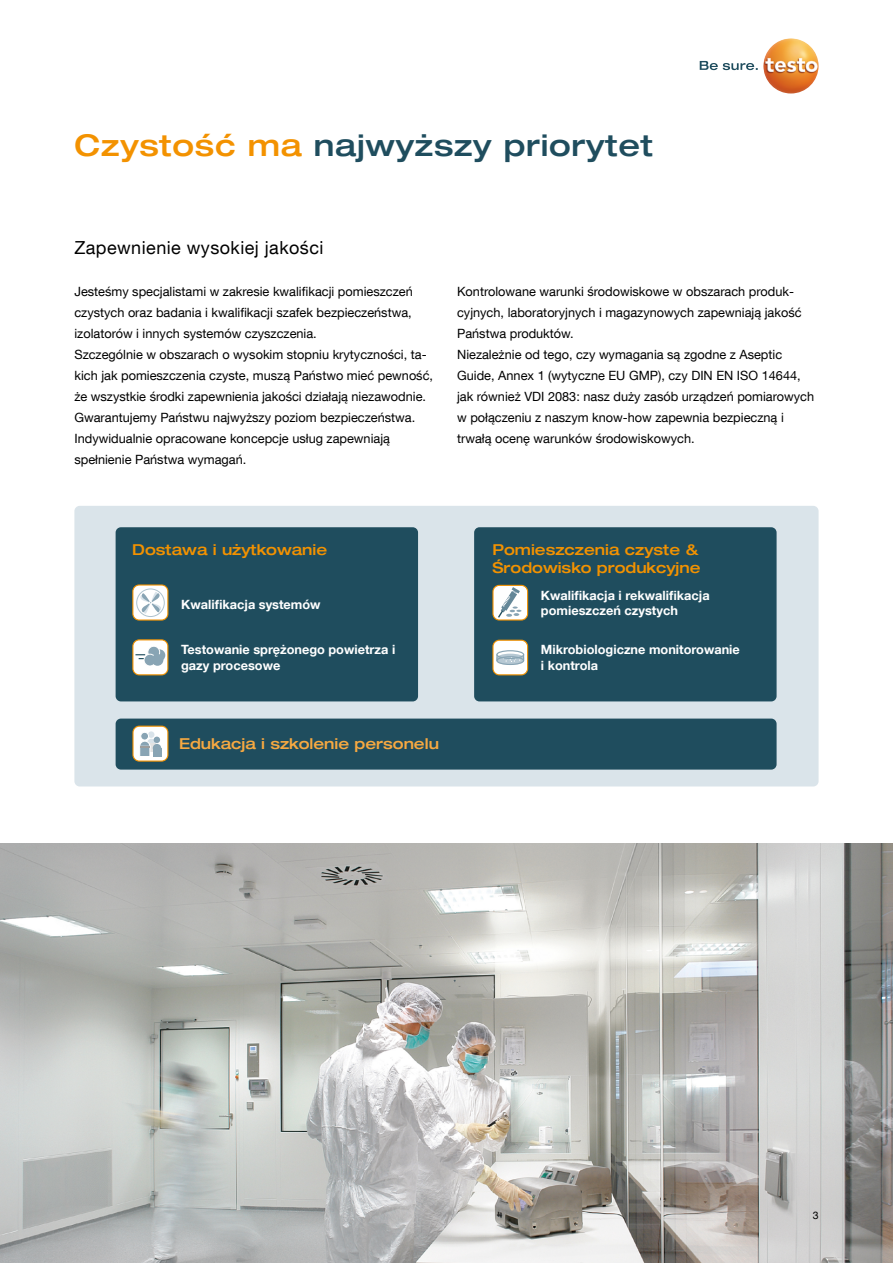
<style>
.page{position:relative;width:893px;height:1263px;background:#fff}
.page>*{position:absolute;margin:0;border:0;box-sizing:border-box;transform-origin:0 0}
.t1{font:500 expanded 30px "Helvetica Neue LT Com";letter-spacing:.025em;color:#1f4d5e}
.t2{font:18px "Helvetica Neue LT Com";letter-spacing:.025em;color:#000}
.t3{font:500 expanded 15px/18px "Helvetica Neue LT Com";color:#f39200}
.t4{font:500 expanded 15px "Helvetica Neue LT Com";color:#f7a941}
.t5{font:12.75px/21px "Helvetica Neue LT Com";color:#000}
.t6{font:700 12.75px/15.3px "Helvetica Neue LT Com";color:#fff}
.t7{font:10.5px "Helvetica Neue LT Com";color:#000}
.s1{color:#f39200}
</style>
<div class="page">
<svg style="left:700px;top:61px;width:58px;height:9px"></svg>
<img style="left:763px;top:38px;width:56px;height:56px;border-radius:28px">
<div style="left:74px;top:506px;width:745px;height:280px;background:#dae4ea;border-radius:5px"></div>
<div style="left:116px;top:718px;width:661px;height:52px;background:#1f4d5e;border-radius:5px"></div>
<img style="left:0;top:843px;width:893px;height:420px">
<div style="left:474px;top:527px;width:303px;height:174px;background:#1f4d5e;border-radius:5px"></div>
<div style="left:493px;top:640px;width:35px;height:35px;background:#fff;border-radius:6px"></div>
<div style="left:492px;top:640px;width:36px;height:35px;border:1px solid #f39200;border-radius:6px"></div>
<div style="left:496px;top:650px;width:28px;height:9px;border:1px solid #88a4b4;border-radius:50%"></div>
<svg style="left:496px;top:654px;width:29px;height:11px"></svg>
<div style="left:493px;top:585px;width:35px;height:35px;background:#fff;border-radius:6px"></div>
<div style="left:492px;top:585px;width:36px;height:35px;border:1px solid #f39200;border-radius:6px"></div>
<svg style="left:497px;top:584px;width:26px;height:35px"></svg>
<div style="left:133px;top:726px;width:35px;height:35px;background:#fff;border-radius:6px"></div>
<div style="left:132px;top:726px;width:36px;height:36px;border:1px solid #f39200;border-radius:6px"></div>
<svg style="left:150px;top:747px;width:3px;height:4px"></svg>
<div style="left:148px;top:731px;width:6px;height:7px;background:#d9e3ea;border-radius:50%"></div>
<div style="left:153px;top:744px;width:8px;height:8px;background:#88a4b4;border-radius:50%"></div>
<div style="left:153px;top:748px;width:8px;height:8px;background:#88a4b4"></div>
<div style="left:139px;top:741px;width:11px;height:11px;border:1px solid #fff;border-radius:50%"></div>
<div style="left:139px;top:746px;width:11px;height:11px;background:#88a4b4;border:1px solid #fff"></div>
<div style="left:141px;top:732px;width:8px;height:8px;background:#88a4b4;border-radius:50%"></div>
<div style="left:140px;top:732px;width:9px;height:9px;border:1px solid #fff;border-radius:50%"></div>
<svg style="left:140px;top:737px;width:20px;height:10px"></svg>
<div style="left:116px;top:527px;width:302px;height:174px;background:#1f4d5e;border-radius:5px"></div>
<div style="left:133px;top:585px;width:35px;height:35px;background:#fff;border-radius:6px"></div>
<div style="left:132px;top:584px;width:36px;height:37px;border:1px solid #f39200;border-radius:6px"></div>
<svg style="left:138px;top:591px;width:26px;height:23px"></svg>
<div style="left:136px;top:588px;width:29px;height:29px;border:1px solid #aec2ce;border-radius:50%"></div>
<div style="left:133px;top:640px;width:35px;height:35px;background:#fff;border-radius:6px"></div>
<div style="left:132px;top:639px;width:36px;height:36px;border:1px solid #f39200;border-radius:6px"></div>
<div style="left:153px;top:649px;width:12px;height:12px;background:#88a4b4;border-radius:50%"></div>
<svg style="left:135px;top:654px;width:11px;height:5px"></svg>
<div style="left:148px;top:646px;width:12px;height:12px;background:#88a4b4;border-radius:50%"></div>
<div style="left:148px;top:646px;width:12px;height:12px;border:1px solid #fff;border-radius:50%"></div>
<div style="left:144px;top:654px;width:12px;height:12px;background:#88a4b4;border-radius:50%"></div>
<div style="left:144px;top:654px;width:12px;height:12px;border:1px solid #fff;border-radius:50%"></div>
<div style="left:152px;top:654px;width:11px;height:12px;background:#88a4b4;border-radius:50%"></div>
<h1 class="t1" style="left:74px;top:126px;width:580px"><span class="s1">Czystość ma</span> najwyższy priorytet</h1>
<h2 class="t2" style="left:74px;top:236px;width:251px">Zapewnienie wysokiej jakości</h2>
<p class="t5" style="left:74px;top:280px;width:360px">Jesteśmy specjalistami w zakresie kwalifikacji pomieszczeń czystych oraz badania i kwalifikacji szafek bezpieczeństwa, izolatorów i innych systemów czyszczenia.<br>Szczególnie w obszarach o wysokim stopniu krytyczności, ta&shy;kich jak pomieszczenia czyste, muszą Państwo mieć pewność, że wszystkie środki zapewnienia jakości działają niezawodnie.<br>Gwarantujemy Państwu najwyższy poziom bezpieczeństwa.<br>Indywidualnie opracowane koncepcje usług zapewniają spełnienie Państwa wymagań.</p>
<p class="t5" style="left:457px;top:280px;width:358px">Kontrolowane warunki środowiskowe w obszarach produk&shy;cyjnych, laboratoryjnych i magazynowych zapewniają jakość Państwa produktów.<br>Niezależnie od tego, czy wymagania są zgodne z Aseptic Guide, Annex 1 (wytyczne EU GMP), czy DIN EN ISO 14644, jak również VDI 2083: nasz duży zasób urządzeń pomiarowych w połączeniu z naszym know-how zapewnia bezpieczną i trwałą ocenę warunków środowiskowych.</p>
<p class="t3" style="left:132px;top:540px;width:196px">Dostawa i użytkowanie</p>
<p class="t6" style="left:181px;top:596px;width:141px">Kwalifikacja systemów</p>
<p class="t3" style="left:492px;top:541px;width:210px">Pomieszczenia czyste &amp;<br>Środowisko produkcyjne</p>
<p class="t6" style="left:541px;top:587px;width:170px">Kwalifikacja i rekwalifikacja pomieszczeń czystych</p>
<p class="t6" style="left:181px;top:642px;width:216px">Testowanie sprężonego powietrza i gazy procesowe</p>
<p class="t6" style="left:541px;top:642px;width:200px">Mikrobiologiczne monitorowanie i kontrola</p>
<p class="t4" style="left:179px;top:734px;width:261px">Edukacja i szkolenie personelu</p>
<p class="t7" style="left:813px;top:1209px;width:7px">3</p>
</div>
